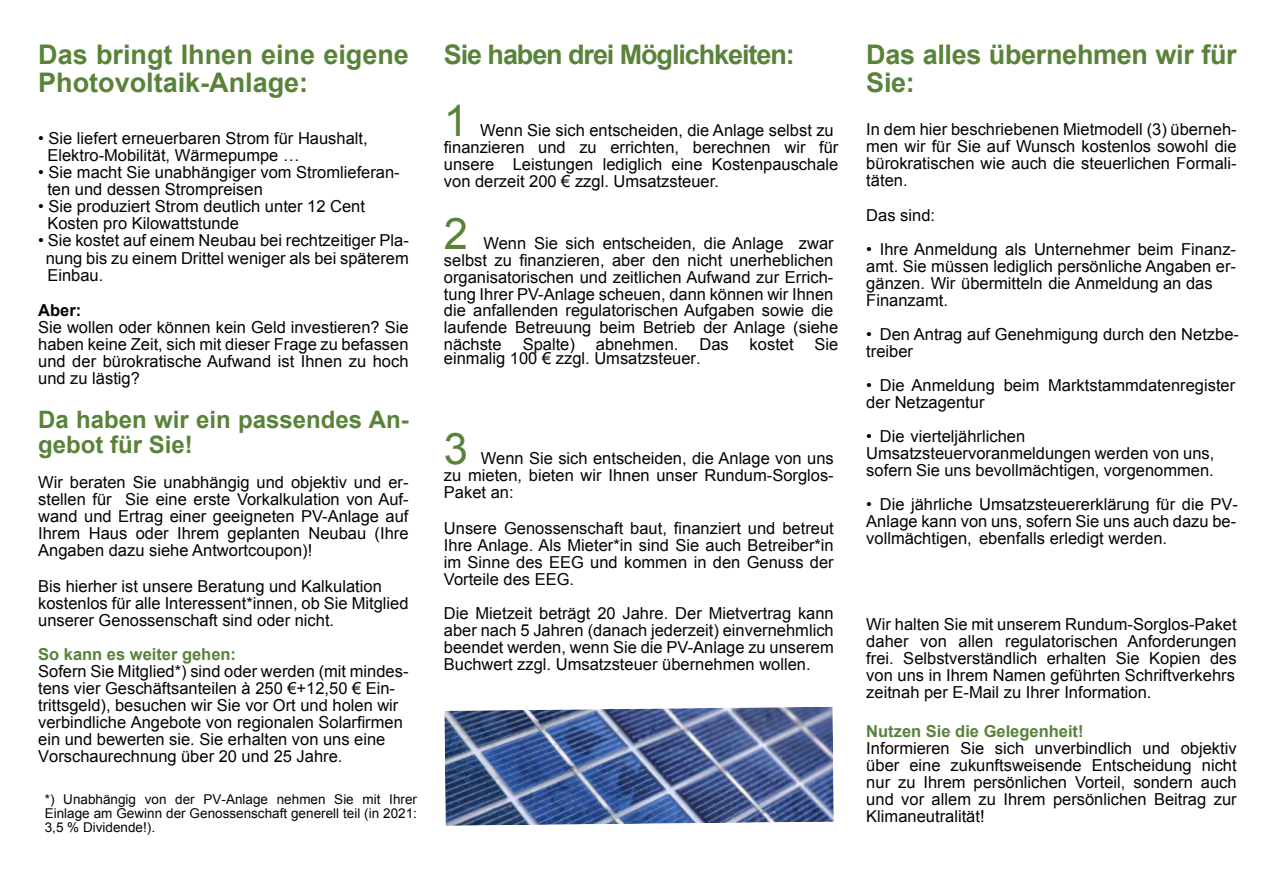
<style>
.page{position:relative;width:1263px;height:893px;background:#fff}
.page>*{position:absolute;margin:0;border:0;box-sizing:border-box;transform-origin:0 0}
.t1{font:43.5px "Arial";color:#588339}
.t2{font:700 27px/27.9px "Arial";letter-spacing:-.01em;color:#588339}
.t3{font:700 27px "Arial";letter-spacing:-.04em;color:#588339}
.t4{font:700 24px/24.8px "Arial";color:#588339}
.t5{font:16.5px/17.1px "Arial";color:#070303}
.t6{font:700 16.5px "Arial";color:#588238}
.t7{font:16.5px "Arial";color:#070303}
.t8{font:700 16.5px "Arial";color:#070303}
.t9{font:13.5px/14px "Arial";color:#070303;text-align:justify}
.s1{font-style:inherit}
</style>
<div class="page">
<img style="left:444px;top:707px;width:390px;height:119px">
<h2 class="t2" style="left:38px;top:43px;width:372px">Das bringt Ihnen eine eigene<br>Photovoltaik-Anlage:</h2>
<p class="t5" style="left:47px;top:131px;width:322px;text-indent:-9px">• Sie liefert erneuerbaren Strom für Haushalt,<br>Elektro-Mobilität, Wärmepumpe …</p>
<p class="t5" style="left:47px;top:165px;width:354px;text-indent:-9px">• Sie macht Sie unabhängiger vom Stromlieferan&shy;ten und dessen Strompreisen</p>
<p class="t5" style="left:47px;top:200px;width:319px;text-indent:-9px">• Sie produziert Strom deutlich unter 12 Cent<br>Kosten pro Kilowattstunde</p>
<p class="t5" style="left:46px;top:234px;width:365px;text-align:justify;text-indent:-8px">• Sie kostet auf einem Neubau bei rechtzeitiger Pla&shy;nung bis zu einem Drittel weniger als bei späterem Einbau.</p>
<p class="t8" style="left:38px;top:304px;width:45px">Aber:</p>
<p class="t5" style="left:38px;top:320px;width:372px;text-align:justify">Sie wollen oder können kein Geld investieren? Sie haben keine Zeit, sich mit dieser Frage zu befassen und der bürokratische Aufwand ist Ihnen zu hoch und zu lästig?</p>
<h3 class="t4" style="left:38px;top:409px;width:372px">Da haben wir ein passendes An&shy;gebot für Sie!</h3>
<p class="t5" style="left:38px;top:475px;width:372px;text-align:justify">Wir beraten Sie unabhängig und objektiv und er&shy;stellen für Sie eine erste Vorkalkulation von Auf&shy;wand und Ertrag einer geeigneten PV-Anlage auf Ihrem Haus oder Ihrem geplanten Neubau (Ihre Angaben dazu siehe Antwortcoupon)!</p>
<p class="t5" style="left:38px;top:579px;width:372px">Bis hierher ist unsere Beratung und Kalkulation kostenlos für alle Interessent*innen, ob Sie Mitglied unserer Genossenschaft sind oder nicht.</p>
<p class="t6" style="left:38px;top:648px;width:199px">So kann es weiter gehen:</p>
<p class="t5" style="left:38px;top:664px;width:372px">Sofern Sie Mitglied*) sind oder werden (mit mindes&shy;tens vier Geschäftsanteilen à 250 €+12,50 € Ein&shy;trittsgeld), <span class="s1">besuchen wir Sie vor Ort und</span> holen wir verbindliche Angebote von regionalen Solarfirmen ein und bewerten sie. Sie erhalten von uns eine Vorschaurechnung über 20 <span class="s1">und 25</span> Jahre.</p>
<p class="t9" style="left:45px;top:794px;width:374px">*) Unabhängig von der PV-Anlage nehmen Sie mit Ihrer Einlage am Gewinn der Genossenschaft generell teil (in 20<span class="s1">21</span>:<br>3<span class="s1">,5</span> % Dividende!).</p>
<h2 class="t3" style="left:444px;top:44px;width:352px">Sie haben drei Möglichkeiten:</h2>
<h1 class="t1" style="left:444px;top:104px;width:26px">1</h1>
<p class="t5" style="left:444px;top:123px;width:396px;text-indent:36px">Wenn Sie sich entscheiden, die Anlage selbst zu finanzieren und zu errichten, berechnen wir für unsere Leistungen lediglich eine Kostenpauschale von derzeit 200 € zzgl. Umsatzsteuer.</p>
<h1 class="t1" style="left:444px;top:217px;width:26px">2</h1>
<p class="t5" style="left:444px;top:236px;width:396px;text-indent:40px">Wenn Sie sich entscheiden, die Anlage zwar selbst zu finanzieren, aber den nicht unerheblichen organisatorischen und zeitlichen Aufwand zur Errich&shy;tung Ihrer PV-Anlage scheuen, dann können wir Ihnen die anfallenden regulatorischen Aufgaben sowie die laufende Betreuung beim Betrieb der Anlage (siehe nächste</p>
<p class="t5" style="left:523px;top:337px;width:54px">Spalte)</p>
<p class="t5" style="left:596px;top:337px;width:84px">abnehmen.</p>
<p class="t7" style="left:699px;top:333px;width:31px">Das</p>
<p class="t7" style="left:750px;top:333px;width:46px">kostet</p>
<p class="t7" style="left:814px;top:333px;width:25px">Sie</p>
<p class="t7" style="left:444px;top:348px;width:258px">einmalig 100 € zzgl. Umsatzsteuer.</p>
<h1 class="t1" style="left:444px;top:433px;width:26px">3</h1>
<p class="t5" style="left:444px;top:452px;width:391px;text-align:justify;text-indent:37px">Wenn Sie sich entscheiden, die Anlage von uns zu mieten, bieten wir Ihnen unser Rundum-Sorglos-Paket an:</p>
<p class="t5" style="left:444px;top:521px;width:391px;text-align:justify">Unsere Genossenschaft baut, finanziert und betreut Ihre Anlage. Als Mieter*in sind Sie auch Betreiber*in im Sinne des EEG und kommen in den Genuss der Vorteile des EEG.</p>
<p class="t5" style="left:444px;top:606px;width:391px;text-align:justify">Die Mietzeit beträgt 20 Jahre. Der Mietvertrag kann aber nach 5 Jahren (danach jederzeit) einvernehmlich beendet werden, wenn Sie die PV-Anlage zu unserem Buchwert zzgl. Umsatzsteuer übernehmen wollen.</p>
<h2 class="t2" style="left:866px;top:43px;width:372px">Das alles übernehmen wir für<br>Sie:</h2>
<p class="t5" style="left:866px;top:123px;width:372px;text-align:justify">In dem hier beschriebenen Mietmodell (3) überneh&shy;men wir für Sie auf Wunsch kostenlos sowohl die bürokratischen wie auch die steuerlichen Formali&shy;täten.</p>
<p class="t5" style="left:866px;top:208px;width:70px">Das sind:</p>
<p class="t5" style="left:866px;top:242px;width:371px">• Ihre Anmeldung als Unternehmer beim Finanz&shy;amt. Sie müssen lediglich persönliche Angaben er&shy;gänzen. Wir übermitteln die <span class="s1">Anmeldung</span> an das Finanzamt.</p>
<p class="t5" style="left:866px;top:327px;width:374px">• Den Antrag auf Genehmigung durch den Netzbe&shy;treiber</p>
<p class="t5" style="left:866px;top:378px;width:370px">• Die Anmeldung beim Marktstammdatenregister der Netzagentur</p>
<p class="t5" style="left:866px;top:429px;width:350px">• Die vierteljährlichen<br>Umsat<span class="s1">z</span>steuervoranmeldungen werden von uns, sofern Sie uns bevollmächtigen, vorgenommen.</p>
<p class="t5" style="left:866px;top:497px;width:373px;text-align:justify">• Die jährliche Umsatzsteuererklärung für die PV-Anlage kann von uns, sofern Sie uns auch dazu be&shy;vollmächtigen, <span class="s1">ebenfalls erledigt werden.</span></p>
<p class="t5" style="left:866px;top:617px;width:372px;text-align:justify">Wir halten Sie mit unserem Rundum-Sorglos-Paket daher von allen regulatorischen Anforderungen frei. Selbstverständlich erhalten Sie Kopien des von uns in Ihrem Namen geführten Schriftverkehrs zeitnah per E-Mail zu Ihrer Information.</p>
<p class="t6" style="left:866px;top:725px;width:219px">Nutzen Sie die Gelegenheit!</p>
<p class="t5" style="left:866px;top:741px;width:372px;text-align:justify">Informieren Sie sich unverbindlich und objektiv über eine zukunftsweisende Entscheidung nicht nur zu Ihrem persönlichen Vorteil, sondern auch und vor allem zu Ihrem persönlichen Beitrag zur Klimaneutralität!</p>
</div>
